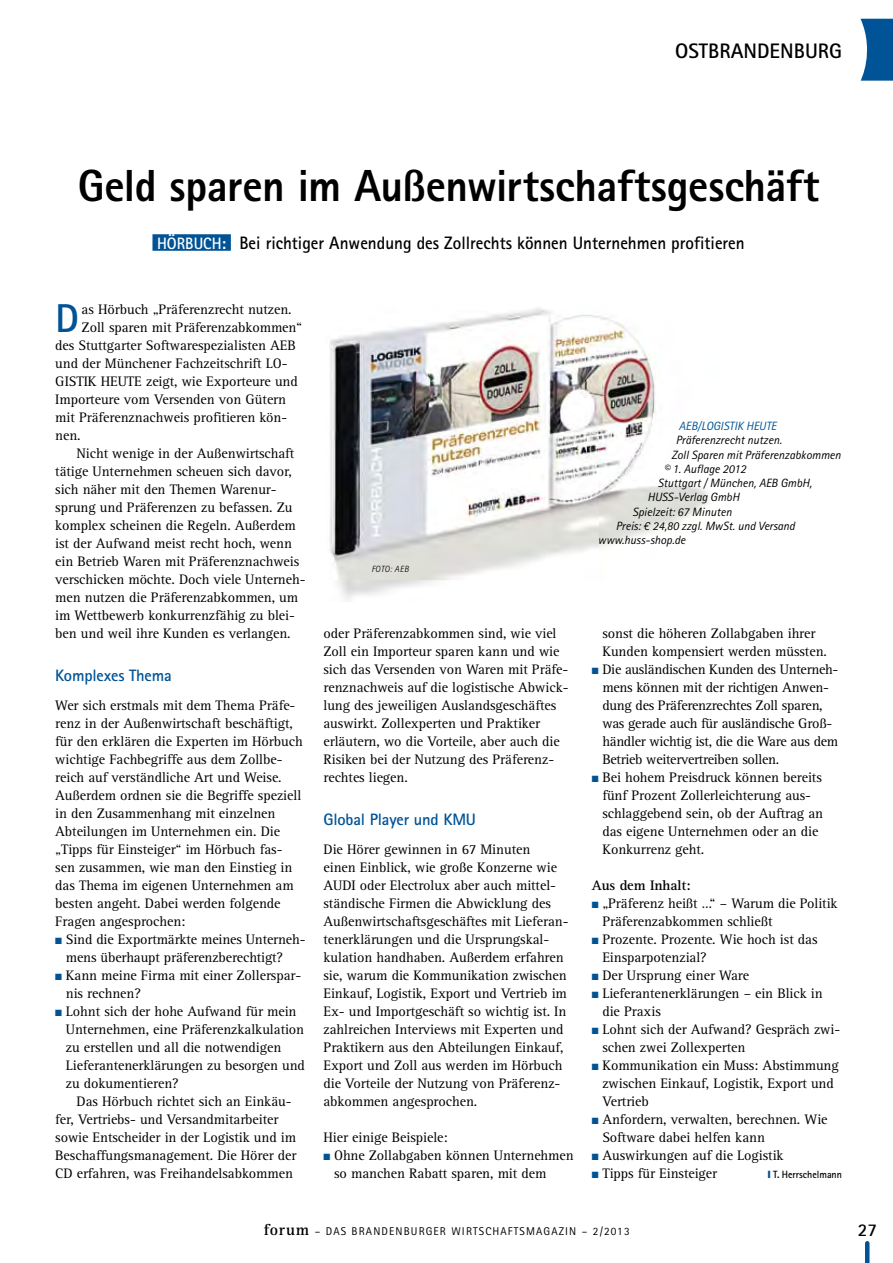
<style>
.page{position:relative;width:893px;height:1263px;background:#fff}
.page>*{position:absolute;margin:0;border:0;box-sizing:border-box;transform-origin:0 0}
.t1{font:800 45px "Rotis Sans Serif Pro";letter-spacing:-.01em;color:#000}
.t2{font:700 40.35px "Rotis Sans Serif Pro";color:#005396}
.t3{font:700 21px "Rotis Sans Serif Pro";color:#000}
.t4{font:700 18px "Rotis Sans Serif Pro";color:#000;scale:.95 1}
.t5{font:700 18px "Rotis Sans Serif Pro";color:#000}
.t6{font:700 16.5px "Rotis Sans Serif Pro";letter-spacing:-.01em;color:#005396}
.t7{font:700 16.5px "Rotis Sans Serif Pro";color:#fff;scale:.95 1}
.t8{font:14.25px/18px "Rotis Serif Pro";letter-spacing:-.005em;color:#000}
.t9{font:700 14.25px "Rotis Serif Pro";letter-spacing:-.005em;color:#000}
.t10{font:italic 12px "Rotis Sans Serif Pro";color:#000}
.t11{font:italic 12px "Rotis Sans Serif Pro";color:#005396}
.t12{font:11.25px "Rotis Sans Serif Pro";letter-spacing:.1em;color:#000}
.t13{font:700 10.5px "Rotis Sans Serif Pro";color:#000;scale:.95 1}
.t14{font:italic 300 9px "Rotis Sans Serif Pro";color:#000}
.s1{font-size:16.5px;color:#fff}
.s2{color:#005396}
.s3{font-family:"Rotis Serif Pro";font-weight:700;font-size:16.05px}
</style>
<div class="page">
<svg style="left:861px;top:19px;width:32px;height:62px;background:#2069a3"></svg>
<hr style="left:865px;top:1243px;width:4px;height:20px;background:#005396">
<div style="left:152px;top:234px;width:79px;height:17px;background:#005396"></div>
<img style="left:330px;top:308px;width:379px;height:292px">
<h3 class="t3" style="left:675px;top:37px;width:168px">OSTBRANDENBURG</h3>
<h1 class="t1" style="left:78px;top:157px;width:743px">Geld sparen im Außenwirtschaftsgeschäft</h1>
<p class="t7" style="left:157px;top:233px;width:21px">Hörbu</p>
<p class="t4" style="left:203px;top:231px;width:571px"><span class="s1">ch :</span> Bei richtiger Anwendung des Zollrechts können Unternehmen profitieren</p>
<h2 class="t2" style="left:55px;top:293px;width:25px">D</h2>
<p class="t8" style="left:82px;top:300px;width:212px">as Hörbuch „Präferenzrecht nutzen.</p>
<p class="t8" style="left:82px;top:318px;width:222px">Zoll sparen mit Präferenzabkommen“</p>
<p class="t8" style="left:55px;top:336px;width:242px">des Stuttgarter Softwarespezialisten AEB</p>
<p class="t8" style="left:55px;top:354px;width:234px">und der Münchener Fachzeitschrift LO-</p>
<p class="t8" style="left:55px;top:372px;width:244px">GISTIK HEUTE zeigt, wie Exporteure und</p>
<p class="t8" style="left:55px;top:390px;width:232px">Importeure vom Versenden von Gütern</p>
<p class="t8" style="left:55px;top:408px;width:233px">mit Präferenznachweis profitieren kön-</p>
<p class="t8" style="left:55px;top:426px;width:27px">nen.</p>
<p class="t8" style="left:77px;top:444px;width:219px">Nicht wenige in der Außenwirtschaft</p>
<p class="t8" style="left:55px;top:462px;width:238px">tätige Unternehmen scheuen sich davor,</p>
<p class="t8" style="left:55px;top:480px;width:223px">sich näher mit den Themen Warenur-</p>
<p class="t8" style="left:55px;top:498px;width:239px">sprung und Präferenzen zu befassen. Zu</p>
<p class="t8" style="left:55px;top:516px;width:242px">komplex scheinen die Regeln. Außerdem</p>
<p class="t8" style="left:55px;top:534px;width:238px">ist der Aufwand meist recht hoch, wenn</p>
<p class="t8" style="left:55px;top:552px;width:246px">ein Betrieb Waren mit Präferenznachweis</p>
<p class="t8" style="left:55px;top:570px;width:252px">verschicken möchte. Doch viele Unterneh-</p>
<p class="t8" style="left:55px;top:588px;width:244px">men nutzen die Präferenzabkommen, um</p>
<p class="t8" style="left:55px;top:606px;width:241px">im Wettbewerb konkurrenzfähig zu blei-</p>
<p class="t8" style="left:55px;top:624px;width:237px">ben und weil ihre Kunden es verlangen.</p>
<p class="t6" style="left:55px;top:665px;width:118px">Komplexes Thema</p>
<p class="t8" style="left:55px;top:696px;width:249px">Wer sich erstmals mit dem Thema Präfe&shy;renz in der Außenwirtschaft beschäftigt, für den erklären die Experten im Hörbuch wichtige Fachbegriffe aus dem Zollbe&shy;reich auf verständliche Art und Weise.<br>Außerdem ordnen sie die Begriffe speziell in den Zusammenhang mit einzelnen Abteilungen im Unternehmen ein. Die „Tipps für Einsteiger“ im Hörbuch fas&shy;sen zusammen, wie man den Einstieg in das Thema im eigenen Unternehmen am besten angeht. Dabei werden folgende Fragen angesprochen:</p>
<p class="t8" style="left:66px;top:930px;width:241px;text-indent:-11px"><span class="s2">■</span> Sind die Exportmärkte meines Unterneh&shy;mens überhaupt präferenzberechtigt?</p>
<p class="t8" style="left:66px;top:966px;width:237px;text-indent:-11px"><span class="s2">■</span> Kann meine Firma mit einer Zollerspar&shy;nis rechnen?</p>
<p class="t8" style="left:66px;top:1002px;width:241px;text-indent:-11px"><span class="s2">■</span> Lohnt sich der hohe Aufwand für mein Unternehmen, eine Präferenzkalkulation zu erstellen und all die notwendigen Lieferantenerklärungen zu besorgen und zu dokumentieren?</p>
<p class="t8" style="left:55px;top:1092px;width:243px;text-indent:21px">Das Hörbuch richtet sich an Einkäu&shy;fer, Vertriebs- und Versandmitarbeiter sowie Entscheider in der Logistik und im Beschaffungsmanagement. Die Hörer der CD erfahren, was Freihandelsabkommen</p>
<p class="t14" style="left:371px;top:564px;width:39px">Foto: AEB</p>
<p class="t11" style="left:679px;top:419px;width:99px">AEB/LOGISTIK HEUTE</p>
<p class="t10" style="left:676px;top:433px;width:107px">Präferenzrecht nutzen.</p>
<p class="t10" style="left:671px;top:447px;width:171px">Zoll Sparen mit Präferenzabkommen</p>
<p class="t10" style="left:664px;top:462px;width:84px">© 1. Auflage 2012</p>
<p class="t10" style="left:658px;top:476px;width:156px">Stuttgart / München, AEB GmbH,</p>
<p class="t10" style="left:647px;top:490px;width:94px">HUSS-Verlag GmbH</p>
<p class="t10" style="left:632px;top:504px;width:101px">Spielzeit: 67 Minuten</p>
<p class="t10" style="left:616px;top:519px;width:181px">Preis: € 24,80 zzgl. MwSt. und Versand</p>
<p class="t10" style="left:598px;top:533px;width:89px">www.huss-shop.de</p>
<p class="t8" style="left:323px;top:624px;width:247px">oder Präferenzabkommen sind, wie viel Zoll ein Importeur sparen kann und wie sich das Versenden von Waren mit Präfe&shy;renznachweis auf die logistische Abwick&shy;lung des jeweiligen Auslandsgeschäftes auswirkt. Zollexperten und Praktiker erläutern, wo die Vorteile, aber auch die Risiken bei der Nutzung des Präferenz&shy;rechtes liegen.</p>
<p class="t6" style="left:323px;top:809px;width:154px">Global Player und KMU</p>
<p class="t8" style="left:323px;top:840px;width:247px">Die Hörer gewinnen in 67 Minuten<br>einen Einblick, wie große Konzerne wie AUDI oder Electrolux aber auch mittel&shy;ständische Firmen die Abwicklung des Außenwirtschaftsgeschäftes mit Lieferan&shy;tenerklärungen und die Ursprungskal&shy;kulation handhaben. Außerdem erfahren sie, warum die Kommunikation zwischen Einkauf, Logistik, Export und Vertrieb im Ex- und Importgeschäft so wichtig ist. In zahlreichen Interviews mit Experten und Praktikern aus den Abteilungen Einkauf, Export und Zoll aus werden im Hörbuch die Vorteile der Nutzung von Präferenz&shy;abkommen angesprochen.</p>
<p class="t8" style="left:323px;top:1128px;width:126px">Hier einige Beispiele:</p>
<p class="t8" style="left:334px;top:1146px;width:241px;text-indent:-11px"><span class="s2">■</span> Ohne Zollabgaben können Unternehmen so manchen Rabatt sparen, mit dem</p>
<p class="t8" style="left:602px;top:624px;width:226px">sonst die höheren Zollabgaben ihrer<br>Kunden kompensiert werden müssten.</p>
<p class="t8" style="left:602px;top:660px;width:237px;text-indent:-11px"><span class="s2">■</span> Die ausländischen Kunden des Unterneh&shy;mens können mit der richtigen Anwen&shy;dung des Präferenzrechtes Zoll sparen, was gerade auch für ausländische Groß&shy;händler wichtig ist, die die Ware aus dem Betrieb weitervertreiben sollen.</p>
<p class="t8" style="left:602px;top:768px;width:222px;text-indent:-11px"><span class="s2">■</span> Bei hohem Preisdruck können bereits fünf Prozent Zollerleichterung aus&shy;schlaggebend sein, ob der Auftrag an das eigene Unternehmen oder an die<br>Konkurrenz geht.</p>
<p class="t9" style="left:592px;top:876px;width:100px">Aus dem Inhalt:</p>
<p class="t8" style="left:602px;top:894px;width:237px;text-indent:-11px"><span class="s2">■</span> „Präferenz heißt …“ – Warum die Politik<br>Präferenzabkommen schließt</p>
<p class="t8" style="left:602px;top:930px;width:217px;text-indent:-11px"><span class="s2">■</span> Prozente. Prozente. Wie hoch ist das<br>Einsparpotenzial?</p>
<p class="t8" style="left:592px;top:966px;width:159px"><span class="s2">■</span> Der Ursprung einer Ware</p>
<p class="t8" style="left:602px;top:984px;width:222px;text-indent:-11px"><span class="s2">■</span> Lieferantenerklärungen – ein Blick in die Praxis</p>
<p class="t8" style="left:602px;top:1020px;width:239px;text-indent:-11px"><span class="s2">■</span> Lohnt sich der Aufwand? Gespräch zwi&shy;schen zwei Zollexperten</p>
<p class="t8" style="left:602px;top:1056px;width:238px;text-indent:-11px"><span class="s2">■</span> Kommunikation ein Muss: Abstimmung zwischen Einkauf, Logistik, Export und<br>Vertrieb</p>
<p class="t8" style="left:602px;top:1110px;width:227px;text-indent:-11px"><span class="s2">■</span> Anfordern, verwalten, berechnen. Wie<br>Software dabei helfen kann</p>
<p class="t8" style="left:592px;top:1146px;width:194px"><span class="s2">■</span> Auswirkungen auf die Logistik</p>
<p class="t8" style="left:592px;top:1164px;width:127px"><span class="s2">■</span> Tipps für Einsteiger</p>
<p class="t13" style="left:768px;top:1167px;width:79px"><span class="s2">❙</span> T. Herrschelmann</p>
<p class="t12" style="left:263px;top:1225px;width:368px"><span class="s3">forum</span> – DAS BRANDENBURGER WIRTSCHAFTSMAGAZIN – 2/2013</p>
<p class="t5" style="left:858px;top:1219px;width:21px">27</p>
</div>
